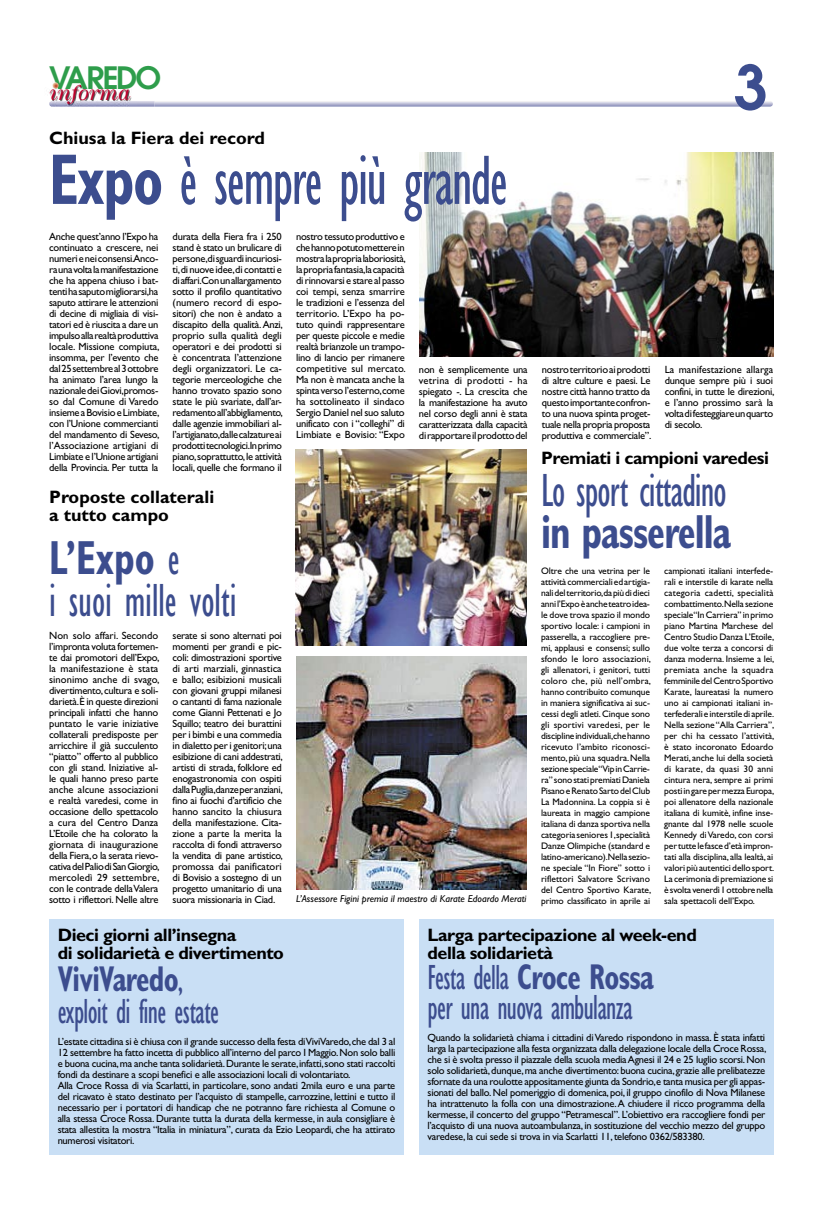
<style>
.page{position:relative;width:823px;height:1219px;background:#fff}
.page>*{position:absolute;margin:0;border:0;box-sizing:border-box;transform-origin:0 0}
.t1{font:condensed 72px "Gill Sans";letter-spacing:-.025em;color:#3c4d8e;scale:.8 1}
.t2{font:600 60.6px "Avant Garde";color:#3c4d8e}
.t3{font:condensed 48px/42px "Gill Sans";letter-spacing:-.01em;color:#3c4d8e;scale:.8 1}
.t4{font:700 condensed 48px "Gill Sans";letter-spacing:-.025em;color:#3c4d8e;scale:.8 1}
.t5{font:condensed 36px/32px "Gill Sans";letter-spacing:-.025em;color:#3c4d8e;scale:.8 1}
.t6{font:600 30.6px "Avant Garde";letter-spacing:-.075em;color:#2e9d4b}
.t7{font:italic 22.1px "Century";letter-spacing:-.01em;color:#bd002b}
.t8{font:700 18px/18px "Gill Sans";letter-spacing:-.025em;color:#000}
.t9{font:700 18px/18px "Gill Sans";color:#000}
.t10{font:10.5px/11px "Gill Sans";letter-spacing:-.025em;color:#000;text-align:justify}
.t11{font:italic 10px "Gill Sans";color:#000}
.t12{font:9.5px/11px "Gill Sans";letter-spacing:-.01em;color:#000}
.s1{font-weight:700}
</style>
<div class="page">
<svg style="left:154px;top:101px;width:618px;height:6px"></svg>
<img style="left:50px;top:80px;width:82px;height:21px">
<img style="left:49px;top:101px;width:105px;height:6px">
<svg style="left:52px;top:82px;width:7px;height:7px"></svg>
<img style="left:419px;top:152px;width:353px;height:204px">
<div style="left:49px;top:919px;width:354px;height:236px;background:#c9dff5"></div>
<div style="left:419px;top:919px;width:354px;height:236px;background:#c9dff5"></div>
<img style="left:295px;top:450px;width:231px;height:195px">
<img style="left:296px;top:657px;width:230px;height:232px">
<h3 class="t6" style="left:49px;top:58px;width:113px">VAREDO</h3>
<h3 class="t7" style="left:50px;top:80px;width:83px">informa</h3>
<h3 class="t9" style="left:49px;top:129px;width:217px">Chiusa la Fiera dei record</h3>
<h1 class="t1" style="left:49px;top:141px;width:574px"><span class="s1">Expo</span> è sempre più grande</h1>
<h2 class="t2" style="left:732px;top:48px;width:35px">3</h2>
<p class="t10" style="left:49px;top:231px;width:112px">Anche quest’anno l’Expo ha continuato a crescere, nei numeri e nei consensi.Anco&shy;ra una volta la manifestazione che ha appena chiuso i bat&shy;tenti ha saputo migliorarsi,ha saputo attirare le attenzioni di decine di migliaia di visi&shy;tatori ed è riuscita a dare un impulso alla realtà produttiva locale. Missione compiuta, insomma, per l’evento che dal 25 settembre al 3 ottobre ha animato l’area lungo la nazionale dei Giovi,promos&shy;so dal Comune di Varedo insieme a Bovisio e Limbiate, con l’Unione commercianti del mandamento di Seveso, l’Associazione artigiani di Limbiate e l’Unione artigiani della Provincia. Per tutta la</p>
<p class="t10" style="left:172px;top:231px;width:112px">durata della Fiera fra i 250 stand è stato un brulicare di persone,di sguardi incuriosi&shy;ti,di nuove idee,di contatti e di affari.Con un allargamento sotto il profilo quantitativo (numero record di espo&shy;sitori) che non è andato a discapito della qualità. Anzi, proprio sulla qualità degli operatori e dei prodotti si è concentrata l’attenzione degli organizzatori. Le ca&shy;tegorie merceologiche che hanno trovato spazio sono state le più svariate, dall’ar&shy;redamento all’abbigliamento, dalle agenzie immobiliari al&shy;l’artigianato,dalle calzature ai prodotti tecnologici.In primo piano, soprattutto, le attività locali, quelle che formano il</p>
<h3 class="t9" style="left:49px;top:487px;width:166px">Proposte collaterali a tutto campo</h3>
<h3 class="t3" style="left:49px;top:538px;width:236px"><span class="s1">L’Expo</span> e<br>i suoi mille volti</h3>
<p class="t10" style="left:49px;top:630px;width:112px">Non solo affari. Secondo l’impronta voluta fortemen&shy;te dai promotori dell’Expo, la manifestazione è stata sinonimo anche di svago, divertimento, cultura e soli&shy;darietà.È in queste direzioni principali infatti che hanno puntato le varie iniziative collaterali predisposte per arricchire il già succulento “piatto” offerto al pubblico con gli stand. Iniziative al&shy;le quali hanno preso parte anche alcune associazioni e realtà varedesi, come in occasione dello spettacolo a cura del Centro Danza L’Etoile che ha colorato la giornata di inaugurazione della Fiera, o la serata rievo&shy;cativa del Palio di San Giorgio, mercoledì 29 settembre, con le contrade della Valera sotto i riflettori. Nelle altre</p>
<p class="t10" style="left:172px;top:630px;width:112px">serate si sono alternati poi momenti per grandi e pic&shy;coli: dimostrazioni sportive di arti marziali, ginnastica e ballo; esibizioni musicali con giovani gruppi milanesi o cantanti di fama nazionale come Gianni Pettenati e Jo Squillo; teatro dei burattini per i bimbi e una commedia in dialetto per i genitori; una esibizione di cani addestrati, artisti di strada, folklore ed enogastronomia con ospiti dalla Puglia,danze per anziani, fino ai fuochi d’artificio che hanno sancito la chiusura della manifestazione. Cita&shy;zione a parte la merita la raccolta di fondi attraverso la vendita di pane artistico, promossa dai panificatori di Bovisio a sostegno di un progetto umanitario di una suora missionaria in Ciad.</p>
<p class="t10" style="left:296px;top:231px;width:111px">nostro tessuto produttivo e che hanno potuto mettere in mostra la propria laboriosità, la propria fantasia,la capacità di rinnovarsi e stare al passo coi tempi, senza smarrire le tradizioni e l’essenza del territorio. L’Expo ha po&shy;tuto quindi rappresentare per queste piccole e medie realtà brianzole un trampo&shy;lino di lancio per rimanere competitive sul mercato.<br>Ma non è mancata anche la spinta verso l’esterno,come ha sottolineato il sindaco Sergio Daniel nel suo saluto unificato con i “colleghi” di Limbiate e Bovisio: “Expo</p>
<p class="t10" style="left:418px;top:364px;width:110px">non è semplicemente una vetrina di prodotti - ha spiegato -. La crescita che la manifestazione ha avuto nel corso degli anni è stata caratterizzata dalla capacità di rapportare il prodotto del</p>
<p class="t10" style="left:541px;top:364px;width:111px">nostro territorio ai prodotti di altre culture e paesi. Le nostre città hanno tratto da questo importante confron&shy;to una nuova spinta proget&shy;tuale nella propria proposta produttiva e commerciale”.</p>
<p class="t10" style="left:664px;top:364px;width:111px">La manifestazione allarga dunque sempre più i suoi confini, in tutte le direzioni, e l’anno prossimo sarà la volta di festeggiare un quarto di secolo.</p>
<h3 class="t8" style="left:540px;top:449px;width:229px">Premiati i campioni varedesi</h3>
<h3 class="t3" style="left:540px;top:470px;width:233px">Lo sport cittadino</h3>
<h3 class="t4" style="left:540px;top:503px;width:239px">in passerella</h3>
<p class="t11" style="left:296px;top:893px;width:232px">L’Assessore Figini premia il maestro di Karate Edoardo Merati</p>
<p class="t12" style="left:540px;top:565px;width:111px">Oltre che una vetrina per le attività commerciali ed artigia&shy;nali del territorio,da più di dieci anni l’Expo è anche teatro idea&shy;le dove trova spazio il mondo sportivo locale: i campioni in passerella, a raccogliere pre&shy;mi, applausi e consensi; sullo sfondo le loro associazioni, gli allenatori, i genitori, tutti coloro che, più nell’ombra, hanno contribuito comunque in maniera significativa ai suc&shy;cessi degli atleti. Cinque sono gli sportivi varedesi, per le discipline individuali,che hanno ricevuto l’ambito riconosci&shy;mento, più una squadra. Nella sezione speciale “Vip in Carrie&shy;ra” sono stati premiati Daniela<br>Pisano e Renato Sarto del Club<br>La Madonnina. La coppia si è laureata in maggio campione italiana di danza sportiva nella categoria seniores 1,specialità<br>Danze Olimpiche (standard e latino-americano).Nella sezio&shy;ne speciale “In Fiore” sotto i riflettori Salvatore Scrivano del Centro Sportivo Karate, primo classificato in aprile ai</p>
<p class="t12" style="left:664px;top:565px;width:111px;text-align:justify">campionati italiani interfede&shy;rali e interstile di karate nella categoria cadetti, specialità combattimento.Nella sezione speciale “In Carriera” in primo piano Martina Marchese del Centro Studio Danza L’Etoile, due volte terza a concorsi di danza moderna. Insieme a lei, premiata anche la squadra femminile del Centro Sportivo Karate, laureatasi la numero uno ai campionati italiani in&shy;terfederali e interstile di aprile.<br>Nella sezione “Alla Carriera”, per chi ha cessato l’attività, è stato incoronato Edoardo Merati, anche lui della società di karate, da quasi 30 anni cintura nera, sempre ai primi posti in gare per mezza Europa, poi allenatore della nazionale italiana di kumitè, infine inse&shy;gnante dal 1978 nelle scuole Kennedy di Varedo, con corsi per tutte le fasce d’età impron&shy;tati alla disciplina, alla lealtà, ai valori più autentici dello sport.<br>La cerimonia di premiazione si è svolta venerdì 1 ottobre nella sala spettacoli dell’Expo.</p>
<h3 class="t8" style="left:58px;top:926px;width:228px">Dieci giorni all’insegna<br>di solidarietà e divertimento</h3>
<h3 class="t5" style="left:58px;top:964px;width:203px"><span class="s1">ViviVaredo</span>, exploit di fine estate</h3>
<p class="t10" style="left:58px;top:1036px;width:339px;text-align:left">L’estate cittadina si è chiusa con il grande successo della festa di ViviVaredo, che dal 3 al 12 settembre ha fatto incetta di pubblico all’interno del parco I Maggio. Non solo balli e buona cucina, ma anche tanta solidarietà. Durante le serate, infatti, sono stati raccolti fondi da destinare a scopi benefici e alle associazioni locali di volontariato.<br>Alla Croce Rossa di via Scarlatti, in particolare, sono andati 2mila euro e una parte del ricavato è stato destinato per l’acquisto di stampelle, carrozzine, lettini e tutto il necessario per i portatori di handicap che ne potranno fare richiesta al Comune o alla stessa Croce Rossa. Durante tutta la durata della kermesse, in aula consigliare è stata allestita la mostra “Italia in miniatura”, curata da Ezio Leopardi, che ha attirato numerosi visitatori.</p>
<h3 class="t8" style="left:427px;top:926px;width:270px">Larga partecipazione al week-end della solidarietà</h3>
<h3 class="t5" style="left:427px;top:963px;width:284px;line-height:30px">Festa della <span class="s1">Croce Rossa </span>per una nuova ambulanza</h3>
<p class="t10" style="left:427px;top:1032px;width:340px">Quando la solidarietà chiama i cittadini di Varedo rispondono in massa. È stata infatti larga la partecipazione alla festa organizzata dalla delegazione locale della Croce Rossa, che si è svolta presso il piazzale della scuola media Agnesi il 24 e 25 luglio scorsi. Non solo solidarietà, dunque, ma anche divertimento: buona cucina, grazie alle prelibatezze sfornate da una roulotte appositamente giunta da Sondrio, e tanta musica per gli appas&shy;sionati del ballo. Nel pomeriggio di domenica, poi, il gruppo cinofilo di Nova Milanese ha intrattenuto la folla con una dimostrazione. A chiudere il ricco programma della kermesse, il concerto del gruppo “Petramescal”. L’obiettivo era raccogliere fondi per l’acquisto di una nuova autoambulanza, in sostituzione del vecchio mezzo del gruppo varedese, la cui sede si trova in via Scarlatti 11, telefono 0362/583380.</p>
</div>
